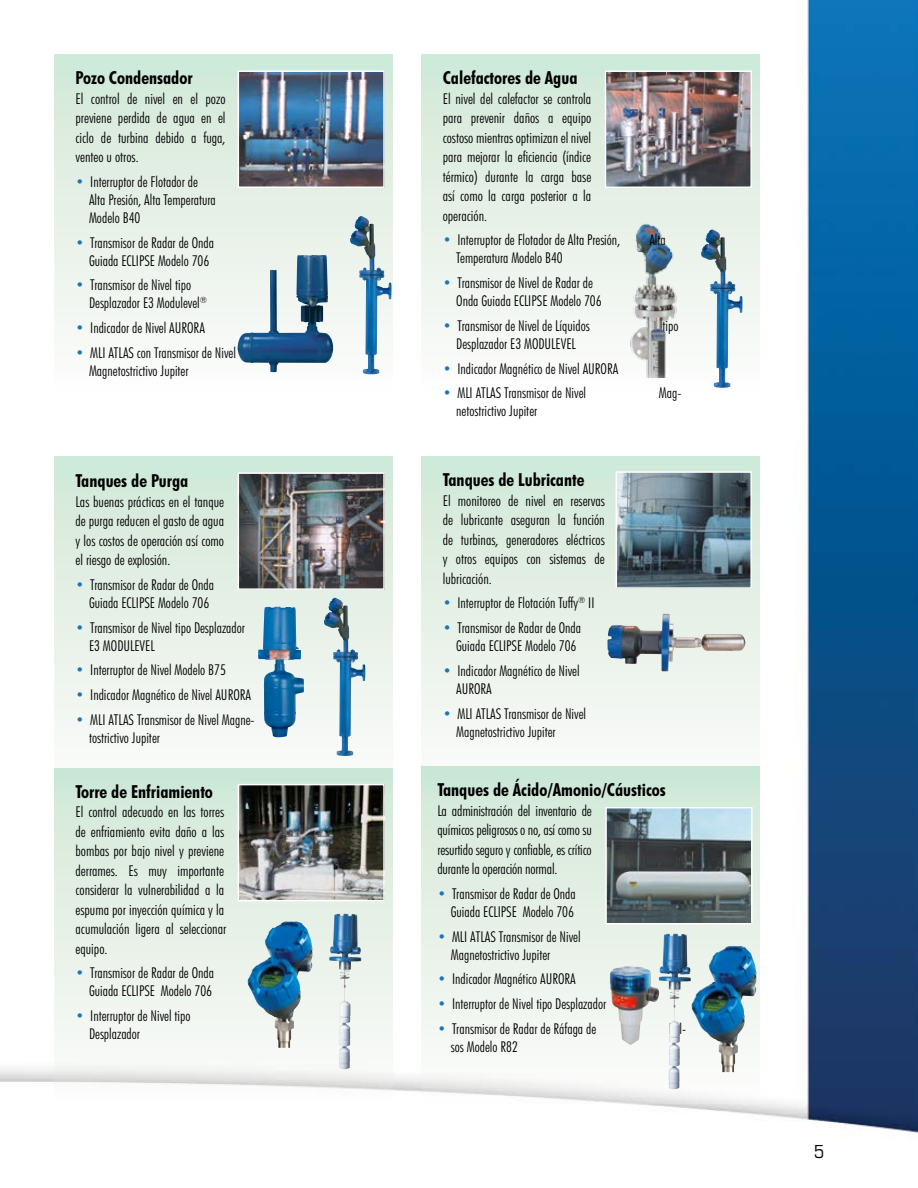
<style>
.page{position:relative;width:918px;height:1188px;background:#fff}
.page>*{position:absolute;margin:0;border:0;box-sizing:border-box;transform-origin:0 0}
.t1{font:700 condensed 18px "Futura BT";color:#000}
.t2{font:condensed 18px "Eurostile";color:#000}
.t3{font:300 condensed 15px/19.5px "Futura BT";color:#000}
.s1{color:#1c75bc}
</style>
<div class="page">
<img style="left:0;top:0;width:918px;height:1133px">
<div style="left:54px;top:55px;width:338px;height:337px;background:linear-gradient(to bottom,#d0e8d7,#fefcfb)"></div>
<svg style="left:421px;top:55px;width:338px;height:337px"></svg>
<div style="left:54px;top:457px;width:338px;height:337px;background:linear-gradient(to bottom,#d0e8d7,#fefbfb)"></div>
<div style="left:421px;top:457px;width:338px;height:337px;background:linear-gradient(to bottom,#d0e8d7,#fefbfa)"></div>
<img style="left:241px;top:73px;width:141px;height:112px">
<div style="left:238px;top:70px;width:147px;height:118px;border:2px solid #fff"></div>
<img style="left:608px;top:73px;width:141px;height:112px">
<div style="left:605px;top:70px;width:147px;height:118px;border:2px solid #fff"></div>
<img style="left:241px;top:475px;width:141px;height:112px">
<div style="left:238px;top:472px;width:147px;height:118px;border:2px solid #fff"></div>
<img style="left:619px;top:474px;width:130px;height:112px">
<div style="left:616px;top:471px;width:136px;height:118px;border:2px solid #fff"></div>
<img style="left:258px;top:607px;width:46px;height:130px">
<img style="left:238px;top:255px;width:95px;height:117px">
<img style="left:324px;top:598px;width:41px;height:158px">
<img style="left:350px;top:216px;width:42px;height:158px">
<img style="left:701px;top:230px;width:41px;height:158px">
<img style="left:608px;top:614px;width:138px;height:57px">
<svg style="left:422px;top:767px;width:338px;height:337px"></svg>
<svg style="left:54px;top:768px;width:338px;height:337px"></svg>
<img style="left:608px;top:810px;width:142px;height:111px">
<div style="left:605px;top:807px;width:148px;height:117px;border:2px solid #fff"></div>
<img style="left:241px;top:787px;width:141px;height:111px">
<div style="left:238px;top:784px;width:147px;height:117px;border:2px solid #fff"></div>
<img style="left:691px;top:946px;width:66px;height:126px">
<img style="left:248px;top:921px;width:66px;height:127px">
<img style="left:610px;top:966px;width:49px;height:79px">
<img style="left:659px;top:934px;width:21px;height:155px">
<img style="left:329px;top:914px;width:21px;height:155px">
<p class="t1" style="left:76px;top:67px;width:119px">Pozo Condensador</p>
<p class="t3" style="left:76px;top:89px;width:152px;text-align:justify">El control de nivel en el pozo previene perdida de agua en el ciclo de turbina debido a fuga, venteo u otros.</p>
<p class="t3" style="left:89px;top:173px;width:128px;line-height:18px;text-indent:-14px"><span class="s1">•</span> Interruptor de Flotador de<br>Alta Presión, Alta Temperatura<br>Modelo B40</p>
<p class="t3" style="left:76px;top:233px;width:140px;line-height:18px;text-align:center"><span class="s1">•</span> Transmisor de Radar de Onda<br>Guiada ECLIPSE Modelo 706</p>
<p class="t3" style="left:89px;top:276px;width:120px;line-height:18px;text-indent:-14px"><span class="s1">•</span> Transmisor de Nivel tipo<br>Desplazador E3 Modulevel<sup>®</sup></p>
<p class="t3" style="left:76px;top:318px;width:131px"><span class="s1">•</span> Indicador de Nivel AURORA</p>
<p class="t3" style="left:89px;top:344px;width:148px;line-height:18px;text-indent:-14px"><span class="s1">•</span> MLI ATLAS con Transmisor de Nivel<br>Magnetostrictivo Jupiter</p>
<p class="t1" style="left:76px;top:470px;width:114px">Tanques de Purga</p>
<p class="t3" style="left:76px;top:492px;width:150px;text-align:justify">Las buenas prácticas en el tanque de purga reducen el gasto de agua y los costos de operación así como el riesgo de explosión.</p>
<p class="t3" style="left:76px;top:576px;width:140px;line-height:18px;text-align:center"><span class="s1">•</span> Transmisor de Radar de Onda<br>Guiada ECLIPSE Modelo 706</p>
<p class="t3" style="left:89px;top:618px;width:157px;line-height:18px;text-indent:-14px"><span class="s1">•</span> Transmisor de Nivel tipo Desplazador<br>E3 MODULEVEL</p>
<p class="t3" style="left:76px;top:660px;width:152px"><span class="s1">•</span> Interruptor de Nivel Modelo B75</p>
<p class="t3" style="left:76px;top:685px;width:177px"><span class="s1">•</span> Indicador Magnético de Nivel AURORA</p>
<p class="t3" style="left:89px;top:711px;width:167px;line-height:18px;text-indent:-14px"><span class="s1">•</span> MLI ATLAS Transmisor de Nivel Magne&shy;tostrictivo Jupiter</p>
<p class="t1" style="left:76px;top:780px;width:139px">Torre de Enfriamiento</p>
<p class="t3" style="left:76px;top:802px;width:152px">El control adecuado en las torres de enfriamiento evita daño a las bombas por bajo nivel y previene derrames. Es muy importante considerar la vulnerabilidad a la espuma por inyección química y la acumulación ligera al seleccionar equipo.</p>
<p class="t3" style="left:76px;top:964px;width:140px;line-height:18px;text-align:right"><span class="s1">•</span> Transmisor de Radar de Onda<br>Guiada ECLIPSE Modelo 706</p>
<p class="t3" style="left:89px;top:1007px;width:103px;line-height:18px;text-indent:-14px"><span class="s1">•</span> Interruptor de Nivel tipo<br>Desplazador</p>
<p class="t1" style="left:443px;top:67px;width:136px">Calefactores de Agua</p>
<p class="t3" style="left:443px;top:89px;width:150px;text-align:justify">El nivel del calefactor se controla para prevenir daños a equipo costoso mientras optimizan el nivel para mejorar la eficiencia (índice térmico) durante la carga base así como la carga posterior a la operación.</p>
<p class="t3" style="left:443px;top:230px;width:179px"><span class="s1">•</span> Interruptor de Flotador de Alta Presión,</p>
<p class="t3" style="left:649px;top:230px;width:18px">Alta</p>
<p class="t3" style="left:456px;top:248px;width:108px">Temperatura Modelo B40</p>
<p class="t3" style="left:456px;top:274px;width:147px;line-height:18px;text-indent:-14px"><span class="s1">•</span> Transmisor de Nivel de Radar de<br>Onda Guiada ECLIPSE Modelo 706</p>
<p class="t3" style="left:443px;top:316px;width:149px"><span class="s1">•</span> Transmisor de Nivel de Líquidos</p>
<p class="t3" style="left:663px;top:316px;width:17px">tipo</p>
<p class="t3" style="left:456px;top:334px;width:121px">Desplazador E3 MODULEVEL</p>
<p class="t3" style="left:443px;top:359px;width:177px"><span class="s1">•</span> Indicador Magnético de Nivel AURORA</p>
<p class="t3" style="left:443px;top:383px;width:145px"><span class="s1">•</span> MLI ATLAS Transmisor de Nivel</p>
<p class="t3" style="left:659px;top:383px;width:24px">Mag-</p>
<p class="t3" style="left:456px;top:401px;width:83px">netostrictivo Jupiter</p>
<p class="t1" style="left:443px;top:469px;width:143px">Tanques de Lubricante</p>
<p class="t3" style="left:443px;top:490px;width:164px;text-align:justify">El monitoreo de nivel en reservas de lubricante aseguran la función de turbinas, generadores eléctricos y otros equipos con sistemas de lubricación.</p>
<p class="t3" style="left:443px;top:593px;width:153px"><span class="s1">•</span> Interruptor de Flotación Tuffy<sup>®</sup> II</p>
<p class="t3" style="left:443px;top:619px;width:140px;line-height:18px;text-align:center"><span class="s1">•</span> Transmisor de Radar de Onda<br>Guiada ECLIPSE Modelo 706</p>
<p class="t3" style="left:456px;top:661px;width:125px;line-height:18px;text-indent:-14px"><span class="s1">•</span> Indicador Magnético de Nivel<br>AURORA</p>
<p class="t3" style="left:456px;top:704px;width:131px;line-height:18px;text-indent:-14px"><span class="s1">•</span> MLI ATLAS Transmisor de Nivel<br>Magnetostrictivo Jupiter</p>
<p class="t1" style="left:437px;top:779px;width:230px">Tanques de Ácido/Amonio/Cáusticos</p>
<p class="t3" style="left:437px;top:800px;width:156px;text-align:justify">La administración del inventario de químicos peligrosos o no, así como su resurtido seguro y confiable, es crítico durante la operación normal.</p>
<p class="t3" style="left:437px;top:884px;width:140px;line-height:18px;text-align:right"><span class="s1">•</span> Transmisor de Radar de Onda<br>Guiada ECLIPSE Modelo 706</p>
<p class="t3" style="left:451px;top:927px;width:131px;line-height:18px;text-indent:-14px"><span class="s1">•</span> MLI ATLAS Transmisor de Nivel<br>Magnetostrictivo Jupiter</p>
<p class="t3" style="left:437px;top:969px;width:140px"><span class="s1">•</span> Indicador Magnético AURORA</p>
<p class="t3" style="left:437px;top:994px;width:170px"><span class="s1">•</span> Interruptor de Nivel tipo Desplazador</p>
<p class="t3" style="left:437px;top:1019px;width:160px"><span class="s1">•</span> Transmisor de Radar de Ráfaga de</p>
<p class="t3" style="left:669px;top:1019px;width:19px">Pul-</p>
<p class="t3" style="left:451px;top:1037px;width:68px">sos Modelo R82</p>
<p class="t2" style="left:814px;top:1141px;width:12px">5</p>
</div>
